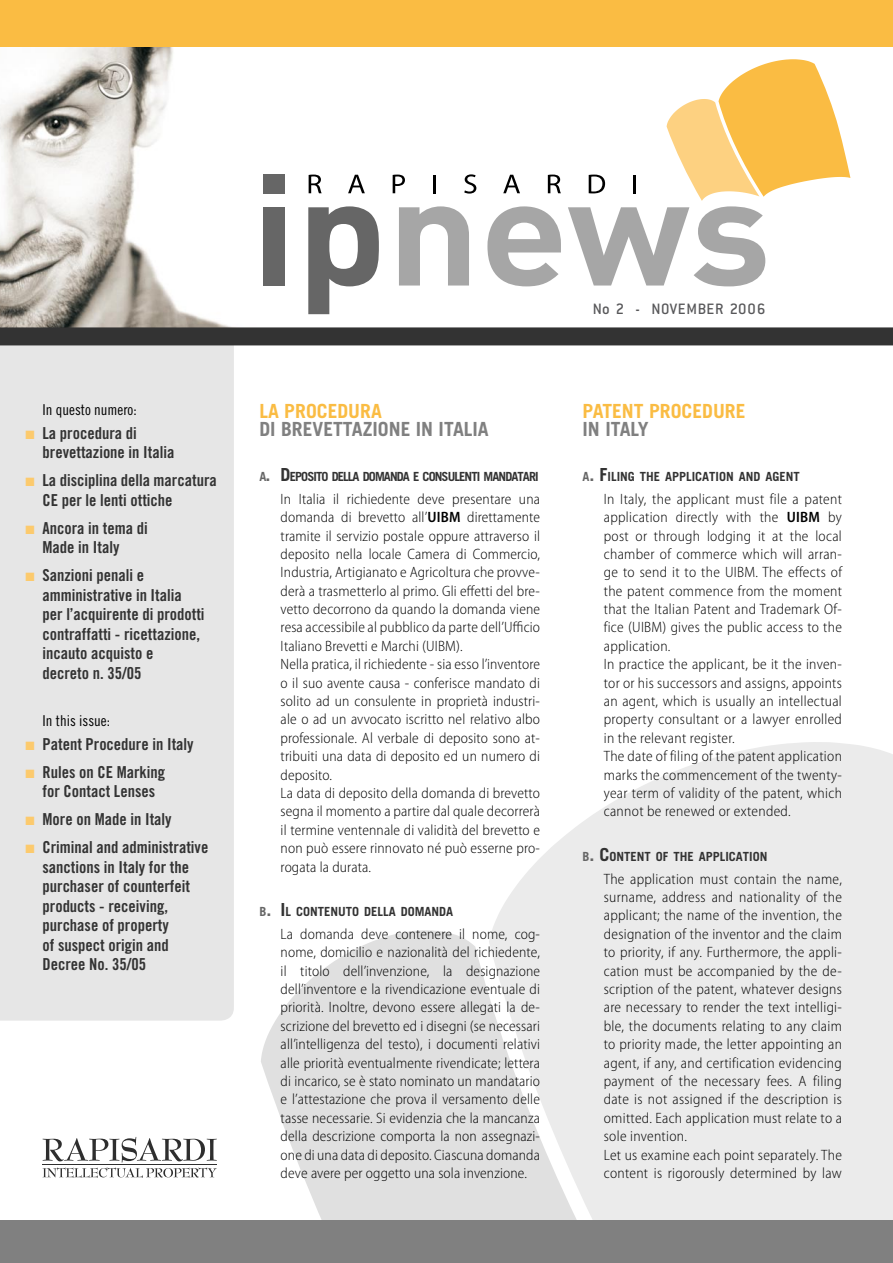
<style>
.page{position:relative;width:893px;height:1263px;background:#fff}
.page>*{position:absolute;margin:0;border:0;box-sizing:border-box;transform-origin:0 0}
.t1{font:700 19.5px "Trade Gothic LT Std";color:#808080}
.t2{font:700 19.5px "Trade Gothic LT Std";color:#fabc43}
.t3{font:16.5px/19.5px "Trade Gothic LT Std Bd Cn 20";color:#333}
.t4{font:500 16.5px "Conduit ITC";letter-spacing:.04em;color:#58585a}
.t5{font:300 semi-condensed 15px/18.5px "Myriad Pro";letter-spacing:.015em;color:#000}
.t6{font:15px "Trade Gothic LT Std Cn 18";color:#000}
.t7{font:700 12.6px "Trade Gothic LT Std";color:#333}
.t8{font:700 12.6px "Trade Gothic LT Std";letter-spacing:-.07em;color:#333}
.t9{font:12px "Zapf Dingbats Std";color:#fcca6d}
.s1{color:#666}
.s2{font-size:18px;color:#666}
.s3{font-size:18px}
.s4{font-weight:600}
</style>
<div class="page">
<svg style="left:261px;top:930px;width:228px;height:290px;fill:#e0e0e0"></svg>
<svg style="left:489px;top:742px;width:404px;height:478px;background:#ececec"></svg>
<div style="left:0;top:345px;width:234px;height:675px;background:#e6e6e6"></div>
<svg style="left:43px;top:1137px;width:174px;height:41px"></svg>
<hr style="left:43px;top:1164px;width:174px;height:1px;background:#2e2e2e">
<img style="left:0;top:47px;width:231px;height:280px">
<div style="left:0;top:327px;width:893px;height:18px;background:#333"></div>
<div style="left:0;top:0;width:893px;height:47px;background:#fabc43"></div>
<div style="left:264px;top:174px;width:21px;height:20px;background:#666"></div>
<div style="left:264px;top:207px;width:21px;height:78px;background:#666"></div>
<svg style="left:308px;top:206px;width:71px;height:108px"></svg>
<svg style="left:399px;top:206px;width:70px;height:79px"></svg>
<svg style="left:487px;top:206px;width:74px;height:80px"></svg>
<svg style="left:309px;top:175px;width:13px;height:18px"></svg>
<svg style="left:348px;top:175px;width:17px;height:18px"></svg>
<svg style="left:393px;top:175px;width:12px;height:18px"></svg>
<hr style="left:433px;top:175px;width:3px;height:18px;background:#000">
<svg style="left:464px;top:174px;width:12px;height:20px"></svg>
<svg style="left:503px;top:175px;width:17px;height:18px"></svg>
<svg style="left:548px;top:175px;width:13px;height:18px"></svg>
<svg style="left:568px;top:59px;width:282px;height:227px"></svg>
<hr style="left:633px;top:175px;width:3px;height:18px;background:#000">
<div style="left:0;top:1220px;width:893px;height:43px;background:#808080"></div>
<p class="t9" style="left:26px;top:429px;width:11px">■</p>
<p class="t9" style="left:26px;top:476px;width:11px">■</p>
<p class="t9" style="left:26px;top:524px;width:11px">■</p>
<p class="t9" style="left:26px;top:571px;width:11px">■</p>
<p class="t9" style="left:26px;top:740px;width:11px">■</p>
<p class="t9" style="left:26px;top:768px;width:11px">■</p>
<p class="t9" style="left:26px;top:815px;width:11px">■</p>
<p class="t9" style="left:26px;top:843px;width:11px">■</p>
<p class="t6" style="left:43px;top:401px;width:96px">In questo numero:</p>
<p class="t3" style="left:43px;top:423px;width:133px">La procedura di brevettazione in Italia</p>
<p class="t3" style="left:43px;top:470px;width:176px">La disciplina della marcatura<br>CE per le lenti ottiche</p>
<p class="t3" style="left:43px;top:518px;width:107px">Ancora in tema di<br>Made in Italy</p>
<p class="t3" style="left:43px;top:565px;width:164px">Sanzioni penali e amministrative in Italia per l’acquirente di prodotti contraffatti - ricettazione, incauto acquisto e<br>decreto n. 35/05</p>
<p class="t6" style="left:43px;top:712px;width:69px">In this issue:</p>
<p class="t3" style="left:43px;top:730px;width:153px;line-height:28px">Patent Procedure in Italy<br>Rules on CE Marking</p>
<p class="t3" style="left:43px;top:777px;width:167px;line-height:28px">for Contact Lenses<br>More on Made in Italy<br>Criminal and administrative</p>
<p class="t3" style="left:43px;top:857px;width:149px">sanctions in Italy for the purchaser of counterfeit products - receiving, purchase of property<br>of suspect origin and<br>Decree No. 35/05</p>
<h1 class="t2" style="left:259px;top:399px;width:124px">LA PROCEDURA</h1>
<h1 class="t1" style="left:259px;top:417px;width:231px">DI BREVETTAZIONE IN ITALIA</h1>
<p class="t8" style="left:259px;top:469px;width:281px"><span class="s1">A</span><span class="s2">.</span> <span class="s3">D</span>EPOSITO DELLA DOMANDA E CONSULENTI MANDATARI</p>
<p class="t5" style="left:281px;top:490px;width:261px">In Italia il richiedente deve presentare una domanda di brevetto all’<span class="s4">UIBM</span> direttamente tramite il servizio postale oppure attraverso il deposito nella locale Camera di Commercio, Industria, Artigianato e Agricoltura che provve&shy;derà a trasmetterlo al primo. Gli effetti del bre&shy;vetto decorrono da quando la domanda viene resa accessibile al pubblico da parte dell’Ufficio Italiano Brevetti e Marchi (UIBM).<br>Nella pratica, il richiedente - sia esso l’inventore o il suo avente causa - conferisce mandato di solito ad un consulente in proprietà industri&shy;ale o ad un avvocato iscritto nel relativo albo professionale. Al verbale di deposito sono at&shy;tribuiti una data di deposito ed un numero di deposito.<br>La data di deposito della domanda di brevetto segna il momento a partire dal quale decorrerà il termine ventennale di validità del brevetto e non può essere rinnovato né può esserne pro&shy;rogata la durata.</p>
<p class="t7" style="left:259px;top:904px;width:195px"><span class="s1">B</span><span class="s2">.</span> <span class="s3">I</span> L CONTENUTO DELLA DOMANDA</p>
<p class="t5" style="left:281px;top:925px;width:261px;text-align:justify">La domanda deve contenere il nome, cog&shy;nome, domicilio e nazionalità del richiedente, il titolo dell’invenzione, la designazione dell’inventore e la rivendicazione eventuale di priorità. Inoltre, devono essere allegati la de&shy;scrizione del brevetto ed i disegni (se necessari all’intelligenza del testo), i documenti relativi alle priorità eventualmente rivendicate; lettera di incarico, se è stato nominato un mandatario e l’attestazione che prova il versamento delle tasse necessarie. Si evidenzia che la mancanza della descrizione comporta la non assegnazi&shy;one di una data di deposito. Ciascuna domanda deve avere per oggetto una sola invenzione.</p>
<p class="t4" style="left:593px;top:300px;width:174px">NO 2 - NOVEMBER 2006</p>
<h1 class="t2" style="left:583px;top:399px;width:164px">PATENT PROCEDURE</h1>
<h1 class="t1" style="left:583px;top:417px;width:68px">IN ITALY</h1>
<p class="t7" style="left:583px;top:469px;width:219px"><span class="s1">A</span><span class="s2">.</span> <span class="s3">F</span>ILING THE APPLICATION AND AGENT</p>
<p class="t5" style="left:604px;top:490px;width:240px">In Italy, the applicant must file a patent application directly with the <span class="s4">UIBM</span> by post or through lodging it at the local chamber of commerce which will arran&shy;ge to send it to the UIBM. The effects of the patent commence from the moment that the Italian Patent and Trademark Of&shy;fice (UIBM) gives the public access to the application.<br>In practice the applicant, be it the inven&shy;tor or his successors and assigns, appoints an agent, which is usually an intellectual property consultant or a lawyer enrolled in the relevant register.<br>The date of filing of the patent application marks the commencement of the twenty&shy;year term of validity of the patent, which cannot be renewed or extended.</p>
<p class="t7" style="left:583px;top:849px;width:186px"><span class="s1">B</span><span class="s2">.</span> <span class="s3">C</span>ONTENT OF THE APPLICATION</p>
<p class="t5" style="left:604px;top:870px;width:240px">The application must contain the name, surname, address and nationality of the applicant; the name of the invention, the designation of the inventor and the claim to priority, if any. Furthermore, the appli&shy;cation must be accompanied by the de&shy;scription of the patent, whatever designs are necessary to render the text intelligi&shy;ble, the documents relating to any claim to priority made, the letter appointing an agent, if any, and certification evidencing payment of the necessary fees. A filing date is not assigned if the description is omitted. Each application must relate to a sole invention.<br>Let us examine each point separately. The content is rigorously determined by law</p>
</div>
